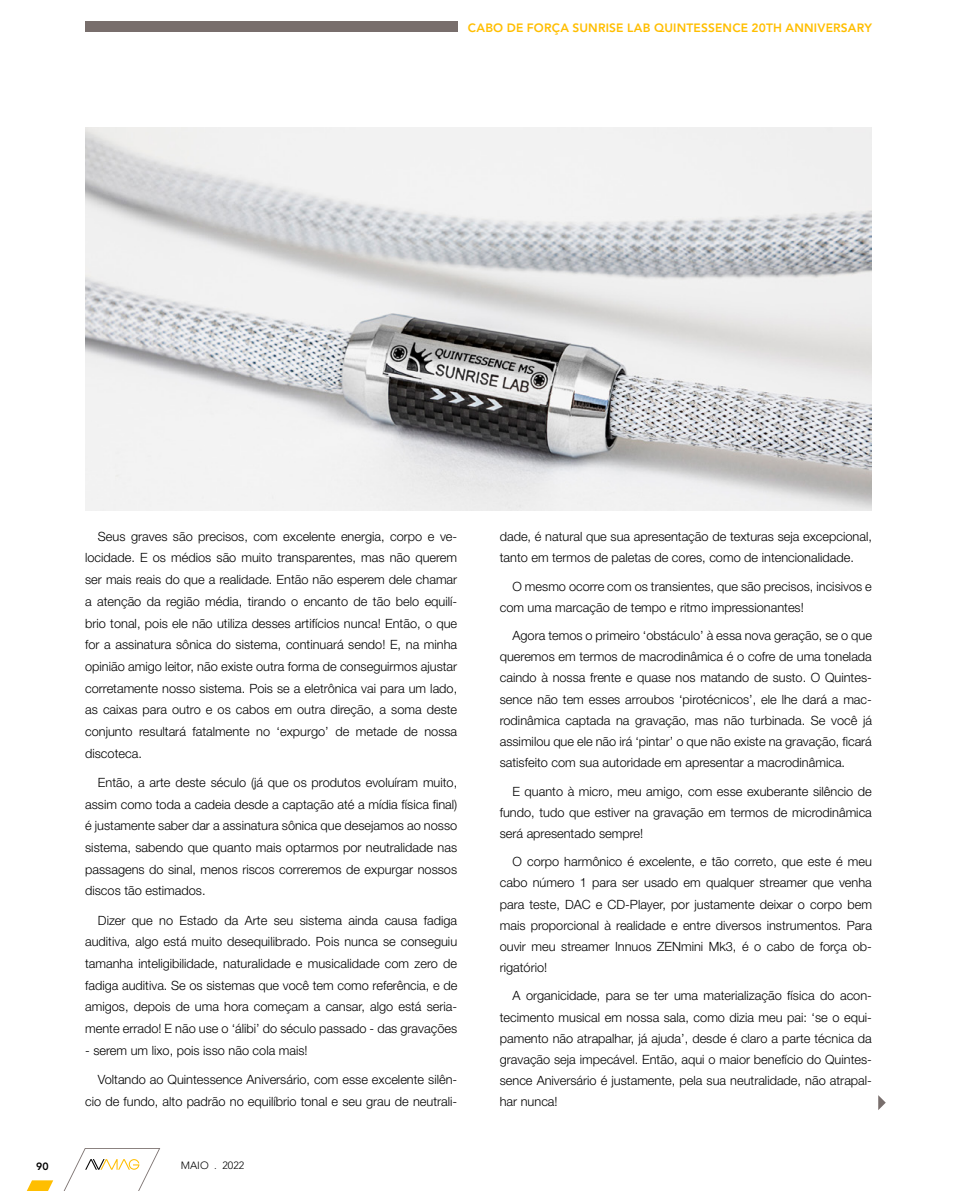
<style>
.page{position:relative;width:957px;height:1191px;background:#fff}
.page>*{position:absolute;margin:0;border:0;box-sizing:border-box;transform-origin:0 0}
.t1{font:300 12.75px/21px "Helvetica Neue LT Std";color:#000;text-align:justify}
.t2{font:800 12px "Avenir LT Std";letter-spacing:.015em;color:#ffbe00}
.t3{font:300 10.5px "Avenir LT Std";color:#000}
.t4{font:800 10.5px "Avenir LT Std";color:#000}
</style>
<div class="page">
<svg style="left:26px;top:1148px;width:134px;height:43px"></svg>
<div style="left:85px;top:21px;width:372px;height:11px;background:#786e6c"></div>
<svg style="left:878px;top:1095px;width:7px;height:15px"></svg>
<img style="left:85px;top:128px;width:787px;height:382px">
<p class="t2" style="left:468px;top:21px;width:405px">CABO DE FORÇA SUNRISE LAB QUINTESSENCE 20TH ANNIVERSARY</p>
<p class="t1" style="left:85px;top:525px;width:373px;line-height:21.6px;text-indent:13px">Seus graves são precisos, com excelente energia, corpo e ve&shy;locidade. E os médios são muito transparentes, mas não querem ser mais reais do que a realidade. Então não esperem dele chamar a atenção da região média, tirando o encanto de tão belo equilí&shy;brio tonal, pois ele não utiliza desses artifícios nunca! Então, o que for a assinatura sônica do sistema, continuará sendo! E, na minha opinião amigo leitor, não existe outra forma de conseguirmos ajustar corretamente nosso sistema. Pois se a eletrônica vai para um lado, as caixas para outro e os cabos em outra direção, a soma deste conjunto resultará fatalmente no ‘expurgo’ de metade de nossa discoteca.</p>
<p class="t1" style="left:85px;top:771px;width:373px;line-height:21.8px;text-indent:13px">Então, a arte deste século (já que os produtos evoluíram muito, assim como toda a cadeia desde a captação até a mídia física final) é justamente saber dar a assinatura sônica que desejamos ao nosso sistema, sabendo que quanto mais optarmos por neutralidade nas passagens do sinal, menos riscos correremos de expurgar nossos discos tão estimados.</p>
<p class="t1" style="left:85px;top:909px;width:373px;line-height:21.8px;text-indent:13px">Dizer que no Estado da Arte seu sistema ainda causa fadiga auditiva, algo está muito desequilibrado. Pois nunca se conseguiu tamanha inteligibilidade, naturalidade e musicalidade com zero de fadiga auditiva. Se os sistemas que você tem como referência, e de amigos, depois de uma hora começam a cansar, algo está seria&shy;mente errado! E não use o ‘álibi’ do século passado - das gravações</p>
<p class="t1" style="left:85px;top:1039px;width:224px">- serem um lixo, pois isso não cola mais!</p>
<p class="t1" style="left:85px;top:1068px;width:373px;line-height:21.6px;text-align:right">Voltando ao Quintessence Aniversário, com esse excelente silên&shy;cio de fundo, alto padrão no equilíbrio tonal e seu grau de neutrali-</p>
<p class="t4" style="left:36px;top:1160px;width:14px">90</p>
<p class="t3" style="left:181px;top:1159px;width:65px">MAIO . 2022</p>
<p class="t1" style="left:500px;top:525px;width:374px">dade, é natural que sua apresentação de texturas seja excepcional, tanto em termos de paletas de cores, como de intencionalidade.</p>
<p class="t1" style="left:500px;top:575px;width:374px;text-indent:13px">O mesmo ocorre com os transientes, que são precisos, incisivos e com uma marcação de tempo e ritmo impressionantes!</p>
<p class="t1" style="left:500px;top:625px;width:374px;text-indent:13px">Agora temos o primeiro ‘obstáculo’ à essa nova geração, se o que queremos em termos de macrodinâmica é o cofre de uma tonelada caindo à nossa frente e quase nos matando de susto. O Quintes&shy;sence não tem esses arroubos ‘pirotécnicos’, ele lhe dará a mac&shy;rodinâmica captada na gravação, mas não turbinada. Se você já assimilou que ele não irá ‘pintar’ o que não existe na gravação, ficará satisfeito com sua autoridade em apresentar a macrodinâmica.</p>
<p class="t1" style="left:500px;top:780px;width:374px;text-indent:13px">E quanto à micro, meu amigo, com esse exuberante silêncio de fundo, tudo que estiver na gravação em termos de microdinâmica será apresentado sempre!</p>
<p class="t1" style="left:500px;top:851px;width:374px;text-indent:13px">O corpo harmônico é excelente, e tão correto, que este é meu cabo número 1 para ser usado em qualquer streamer que venha para teste, DAC e CD-Player, por justamente deixar o corpo bem mais proporcional à realidade e entre diversos instrumentos. Para ouvir meu streamer Innuos ZENmini Mk3, é o cabo de força ob&shy;rigatório!</p>
<p class="t1" style="left:500px;top:985px;width:374px;text-indent:13px">A organicidade, para se ter uma materialização física do acon&shy;tecimento musical em nossa sala, como dizia meu pai: ‘se o equi&shy;pamento não atrapalhar, já ajuda’, desde é claro a parte técnica da gravação seja impecável. Então, aqui o maior benefício do Quintes&shy;sence Aniversário é justamente, pela sua neutralidade, não atrapal&shy;har nunca!</p>
</div>
